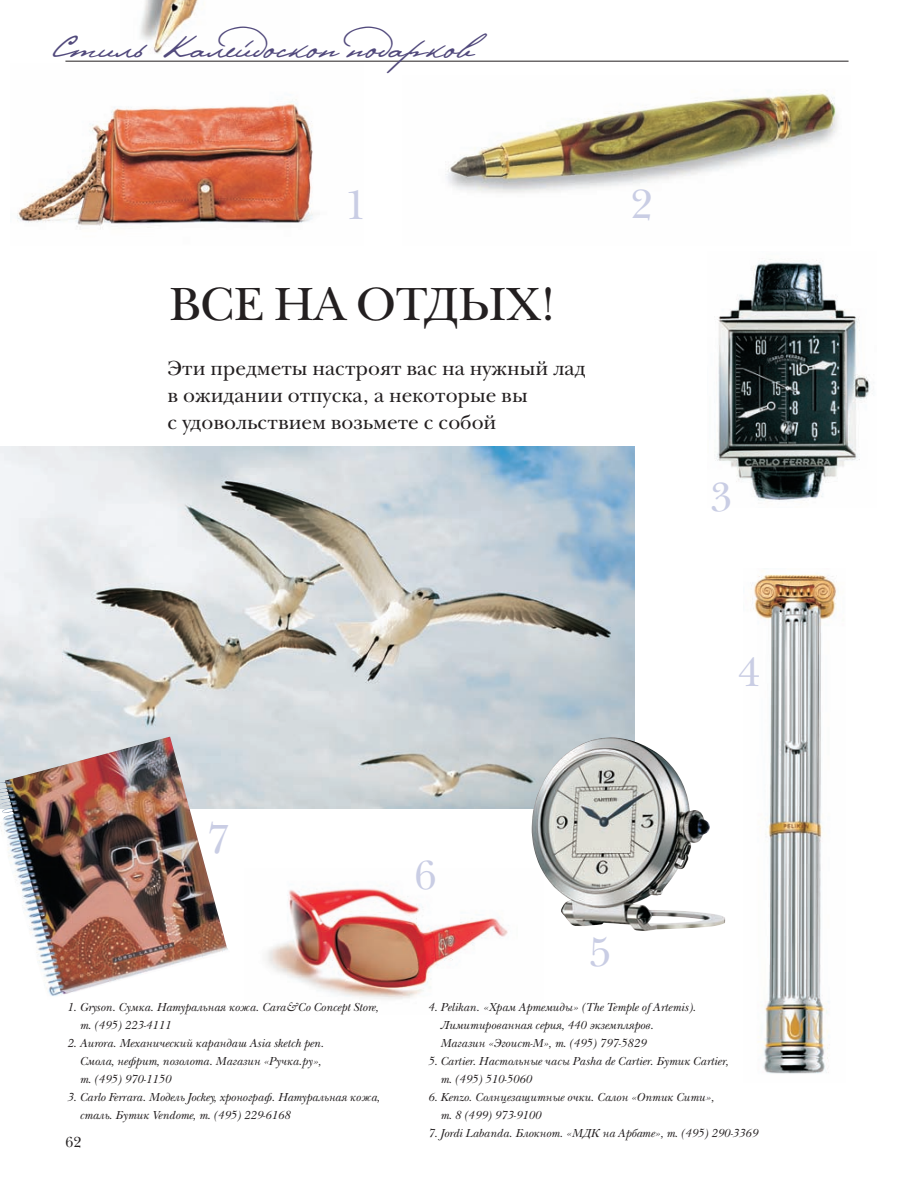
<style>
.page{position:relative;width:914px;height:1190px;background:#fff}
.page>*{position:absolute;margin:0;border:0;box-sizing:border-box;transform-origin:0 0}
.t1{font:48px "New Baskerville C";letter-spacing:-.01em;color:#231f20}
.t2{font:42px "New Baskerville C";color:#c9cde4}
.t3{font:33px "Pushkin";color:#51497c}
.t4{font:21px/27px "New Baskerville C";color:#231f20}
.t5{font:15px "New Baskerville C";color:#231f20}
.t6{font:italic 12px/18px "New Baskerville C";color:#231f20}
</style>
<div class="page">
<img style="left:445px;top:93px;width:393px;height:100px">
<img style="left:266px;top:888px;width:242px;height:111px">
<img style="left:17px;top:99px;width:296px;height:130px">
<img style="left:120px;top:0;width:179px;height:61px">
<hr style="left:65px;top:61px;width:783px;height:1px;background:#231f20">
<img style="left:751px;top:574px;width:86px;height:500px">
<img style="left:716px;top:259px;width:155px;height:242px">
<img style="left:0;top:447px;width:634px;height:361px">
<img style="left:531px;top:737px;width:194px;height:194px">
<img style="left:0;top:736px;width:230px;height:260px">
<h3 class="t3" style="left:53px;top:26px;width:422px">Стиль Калейдоскоп подарков</h3>
<h2 class="t2" style="left:344px;top:190px;width:24px">1</h2>
<h2 class="t2" style="left:630px;top:188px;width:24px">2</h2>
<h1 class="t1" style="left:169px;top:287px;width:388px">ВСЕ НА ОТДЫХ!</h1>
<h3 class="t4" style="left:167px;top:357px;width:419px">Эти предметы настроят вас на нужный лад в ожидании отпуска, а некоторые вы<br>с удовольствием возьмете с собой</h3>
<h2 class="t2" style="left:207px;top:823px;width:24px">7</h2>
<h2 class="t2" style="left:414px;top:859px;width:24px">6</h2>
<h2 class="t2" style="left:588px;top:937px;width:24px">5</h2>
<h2 class="t2" style="left:709px;top:482px;width:24px">3</h2>
<h2 class="t2" style="left:737px;top:656px;width:24px">4</h2>
<p class="t6" style="left:79px;top:999px;width:300px;text-indent:-12px">1. Gryson. Сумка. Натуральная кожа. Cara&amp;Co Concept Store, т. (495) 223-4111</p>
<p class="t6" style="left:79px;top:1035px;width:246px;text-indent:-12px">2. Aurora. Механический карандаш Asia sketch pen.<br>Смола, нефрит, позолота. Магазин «Ручка.ру», т. (495) 970-1150</p>
<p class="t6" style="left:79px;top:1089px;width:302px;text-indent:-12px">3. Carlo Ferrara. Модель Jockey, хронограф. Натуральная кожа, сталь. Бутик Vendome, т. (495) 229-6168</p>
<p class="t5" style="left:65px;top:1137px;width:17px">62</p>
<p class="t6" style="left:440px;top:999px;width:257px;text-indent:-12px">4. Pelikan. «Храм Артемиды» (The Temple of Artemis).<br>Лимитированная серия, 440 экземпляров.<br>Магазин «Эгоист-М», т. (495) 797-5829</p>
<p class="t6" style="left:440px;top:1053px;width:289px;text-indent:-12px">5. Cartier. Настольные часы Pasha de Cartier. Бутик Cartier, т. (495) 510-5060</p>
<p class="t6" style="left:440px;top:1089px;width:275px;text-indent:-12px">6. Kenzo. Солнцезащитные очки. Салон «Оптик Сити», т. 8 (499) 973-9100</p>
<p class="t6" style="left:427px;top:1125px;width:331px">7. Jordi Labanda. Блокнот. «МДК на Арбате», т. (495) 290-3369</p>
</div>
